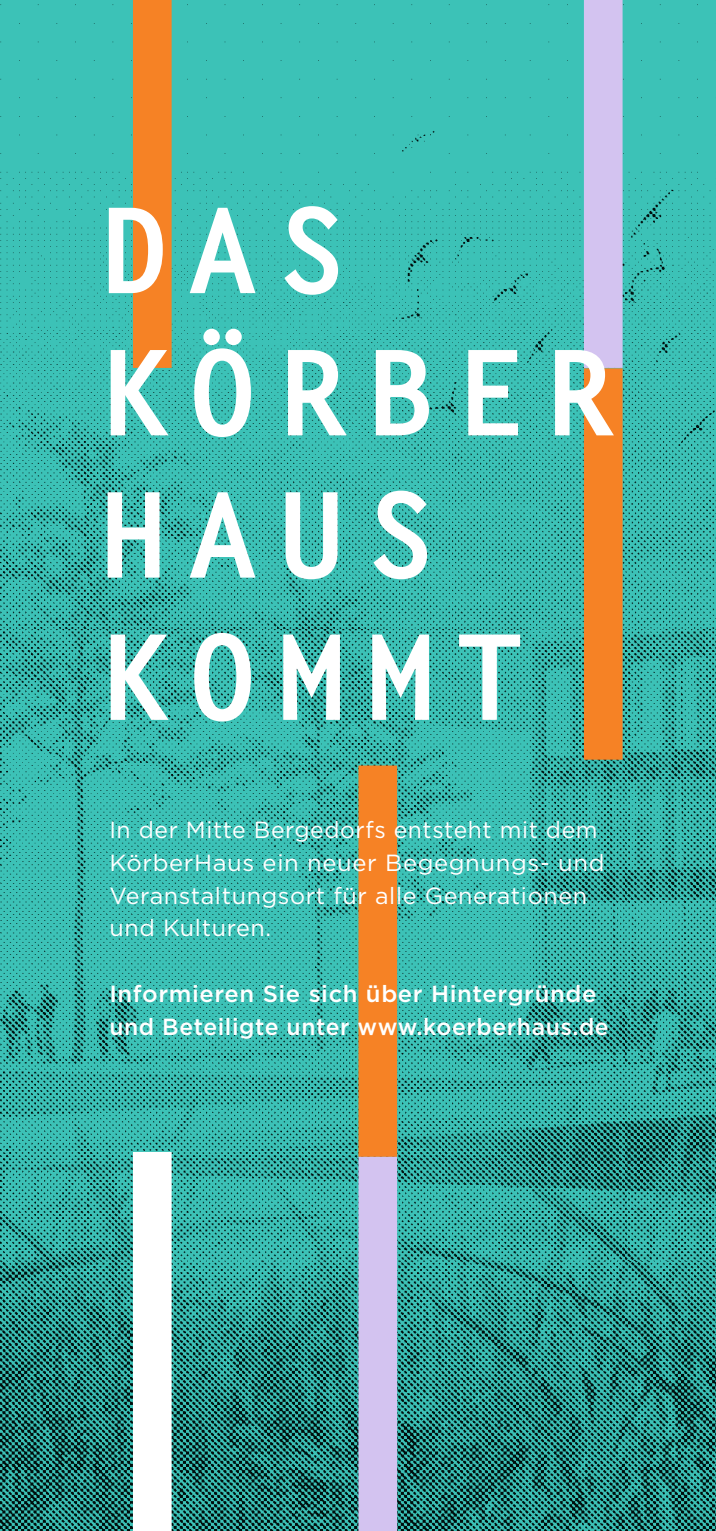
<style>
.page{position:relative;width:716px;height:1531px;background:#fff}
.page>*{position:absolute;margin:0;border:0;box-sizing:border-box;transform-origin:0 0}
.t1{font:118.5px/142.2px "Koerberhaus";letter-spacing:.005em;color:#fff}
.t2{font:23.25px/32.8px "Gotham";letter-spacing:.025em;color:#fff}
.t3{font:500 23.25px/32.8px "Gotham";letter-spacing:.025em;color:#fff}
</style>
<div class="page">
<img style="left:0;top:0;width:625px;height:1261px">
<img style="left:625px;top:0;width:91px;height:1261px">
<img style="left:0;top:1261px;width:716px;height:270px">
<div style="left:133px;top:0;width:39px;height:368px;background:#f68225"></div>
<div style="left:133px;top:1152px;width:39px;height:379px;background:#fff"></div>
<div style="left:358px;top:765px;width:39px;height:392px;background:#f68225"></div>
<div style="left:358px;top:1157px;width:39px;height:374px;background:#d3c3f0"></div>
<div style="left:584px;top:368px;width:38px;height:392px;background:#f68225"></div>
<div style="left:584px;top:0;width:38px;height:368px;background:#d3c3f0"></div>
<h1 class="t1" style="left:89px;top:178px;width:535px">DAS<br>KÖRBER<br>HAUS<br>KOMMT</h1>
<p class="t2" style="left:109px;top:813px;width:496px">In der Mitte Bergedorfs entsteht mit dem KörberHaus ein neuer Begegnungs- und Veranstaltungsort für alle Generationen und Kulturen.</p>
<p class="t3" style="left:109px;top:977px;width:501px">Informieren Sie sich über Hintergründe und Beteiligte unter www.koerberhaus.de</p>
</div>
